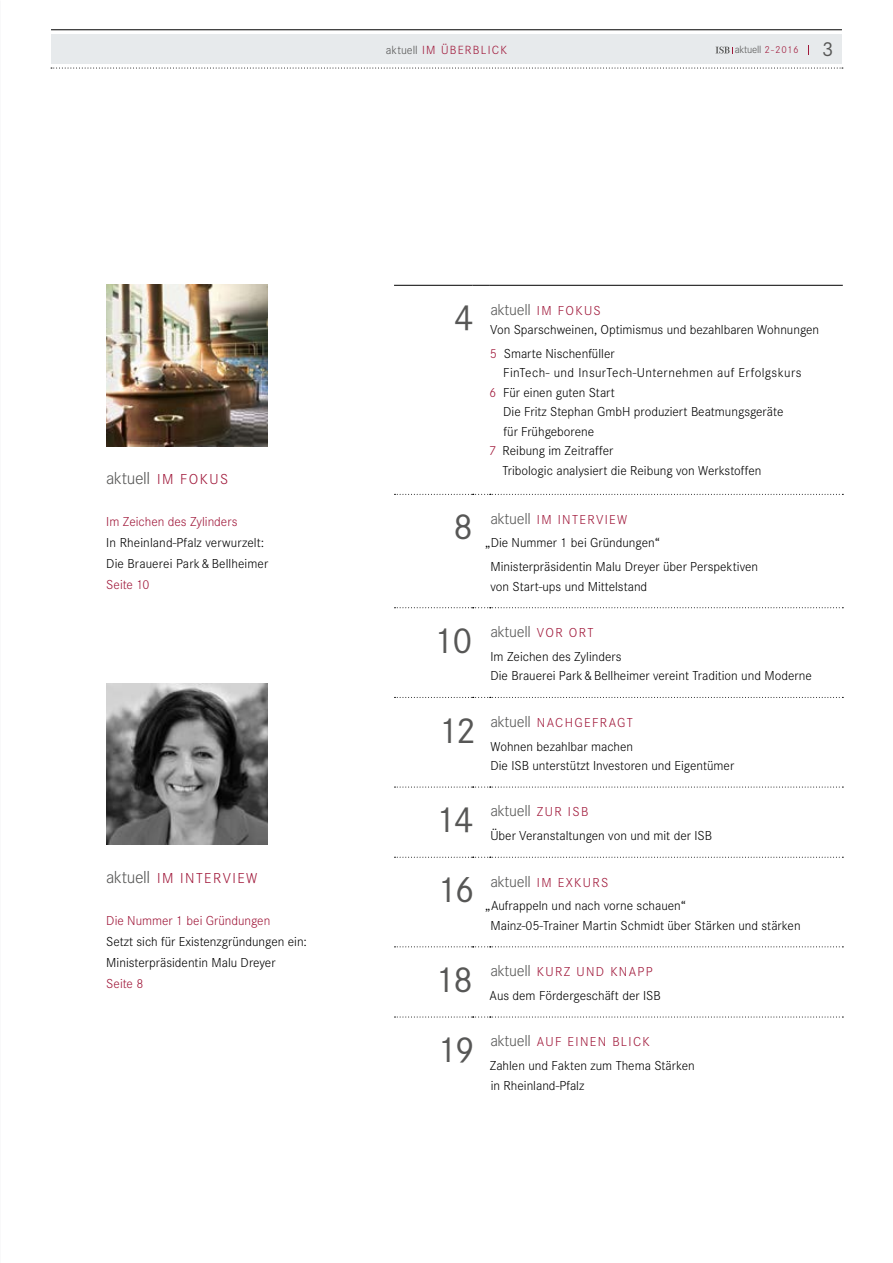
<style>
.page{position:relative;width:893px;height:1263px;background:#fff}
.page>*{position:absolute;margin:0;border:0;box-sizing:border-box;transform-origin:0 0}
.t1{font:37.5px "Corporate S";letter-spacing:-.03em;color:#575756}
.t2{font:21px "Corporate S";color:#575756}
.t3{font:300 18px "Corporate S";color:#575756}
.t4{font:300 16.5px "Corporate S";letter-spacing:-.025em;color:#575756}
.t5{font:300 15px "Corporate S";color:#a0183a}
.t6{font:300 13.5px/23.7px "Corporate S";color:#000}
.t7{font:300 13.5px "Corporate S";color:#a0183a}
.t8{font:300 13.5px/19.5px "Corporate S";letter-spacing:.03em;color:#000}
.t9{font:300 12.3px "Corporate S";letter-spacing:.05em;color:#a0183a}
.t10{font:300 10.95px "Corporate S";color:#575756}
.s1{color:#575756}
.s2{font-size:10.5px;color:#a0183a}
.s3{font-size:15px;color:#a0183a}
.s4{font-size:18px;color:#575756}
.s5{font-size:13.5px;color:#a0183a}
.s6{color:#a0183a}
.s7{font-size:16.5px;color:#575756}
</style>
<div class="page">
<div style="left:51px;top:34px;width:791px;height:30px;background:#e7eaec"></div>
<hr style="left:51px;top:29px;width:791px;height:1px;background:#000">
<svg style="left:51px;top:68px;width:792px;height:1px"></svg>
<svg style="left:716px;top:47px;width:17px;height:6px"></svg>
<svg style="left:394px;top:494px;width:449px;height:1px"></svg>
<svg style="left:394px;top:607px;width:449px;height:1px"></svg>
<svg style="left:394px;top:697px;width:449px;height:1px"></svg>
<svg style="left:394px;top:787px;width:449px;height:1px"></svg>
<svg style="left:394px;top:857px;width:449px;height:1px"></svg>
<svg style="left:394px;top:946px;width:449px;height:1px"></svg>
<svg style="left:394px;top:1016px;width:449px;height:1px"></svg>
<hr style="left:394px;top:285px;width:79px;height:1px;background:#000">
<svg style="left:473px;top:285px;width:17px;height:1px"></svg>
<hr style="left:490px;top:285px;width:353px;height:1px;background:#000">
<img style="left:106px;top:683px;width:162px;height:162px">
<img style="left:106px;top:285px;width:162px;height:161px">
<p class="t9" style="left:386px;top:43px;width:121px"><span class="s1">aktuell</span> im überblick</p>
<h2 class="t2" style="left:822px;top:37px;width:13px">3</h2>
<p class="t10" style="left:735px;top:43px;width:65px">aktuell <span class="s2">2-2016</span></p>
<h3 class="t3" style="left:106px;top:468px;width:104px">aktuell <span class="s3">im f okus</span></h3>
<p class="t7" style="left:106px;top:514px;width:133px">I m Zeichen des Zylinders</p>
<p class="t6" style="left:106px;top:532px;width:163px;line-height:21px">I n Rheinland-Pfalz verwurzelt:<br>Die Brauerei Park&amp;Bellheimer</p>
<p class="t7" style="left:106px;top:577px;width:45px">Seite 10</p>
<p class="t5" style="left:106px;top:870px;width:153px"><span class="s4">aktuell</span> Im I NTERVIE W</p>
<p class="t7" style="left:106px;top:913px;width:166px">Die Nummer 1 bei Gründungen</p>
<p class="t6" style="left:106px;top:931px;width:202px;line-height:21px">Setzt sich für Existenzgründungen ein:<br>Ministerpräsidentin Malu Dreyer</p>
<p class="t7" style="left:106px;top:976px;width:39px">Seite 8</p>
<h1 class="t1" style="left:454px;top:297px;width:21px">4</h1>
<p class="t4" style="left:490px;top:300px;width:112px">aktuell <span class="s5">I M FOk US</span></p>
<p class="t6" style="left:490px;top:318px;width:331px">Von Sparschweinen, Optimismus und bezahlbaren Wohnungen<br><span class="s6">5</span> Smarte Nischenfüller</p>
<p class="t8" style="left:489px;top:363px;width:314px;text-indent:14px">FinTech- und I nsurTech-Unternehmen auf Erfolgskurs<br><span class="s6">6</span> Für einen guten Start</p>
<p class="t6" style="left:503px;top:400px;width:282px">Die Fritz Stephan GmbH produziert Beatmungsgeräte</p>
<p class="t6" style="left:504px;top:420px;width:92px">für Frühgeborene</p>
<p class="t6" style="left:489px;top:439px;width:126px"><span class="s6">7</span> Reibung im Zeitraffer</p>
<p class="t6" style="left:502px;top:459px;width:261px">Tribologic analysiert die Reibung von Werkstoffen</p>
<h1 class="t1" style="left:453px;top:506px;width:21px">8</h1>
<p class="t7" style="left:490px;top:512px;width:137px"><span class="s7">aktuell</span> I M interview</p>
<p class="t6" style="left:485px;top:531px;width:176px">„Die Nummer 1 bei Gründungen“</p>
<p class="t6" style="left:490px;top:555px;width:269px">Ministerpräsidentin Malu Dreyer über Perspektiven</p>
<p class="t6" style="left:490px;top:574px;width:158px">von Start-ups und Mittelstand</p>
<h1 class="t1" style="left:433px;top:619px;width:41px">10</h1>
<p class="t4" style="left:490px;top:622px;width:105px">aktuell <span class="s5">vor ort</span></p>
<p class="t6" style="left:490px;top:647px;width:323px;line-height:19.5px">I m Zeichen des Zylinders<br>Die Brauerei Park&amp;Bellheimer vereint Tradition und Moderne</p>
<h1 class="t1" style="left:437px;top:709px;width:40px">12</h1>
<p class="t6" style="left:490px;top:711px;width:144px"><span class="s7">aktuell</span> <span class="s6">n achg ef ragt<br></span>Wohnen bezahlbar machen</p>
<p class="t6" style="left:490px;top:754px;width:245px">Die I SB unterstützt I nvestoren und Eigentümer</p>
<h1 class="t1" style="left:435px;top:798px;width:41px">14</h1>
<p class="t4" style="left:490px;top:802px;width:99px">aktuell <span class="s5">zu r I SB</span></p>
<p class="t6" style="left:490px;top:824px;width:223px">Über Veranstaltungen von und mit der ISB</p>
<h1 class="t1" style="left:436px;top:868px;width:40px">16</h1>
<p class="t6" style="left:485px;top:870px;width:202px;text-indent:5px"><span class="s7">aktuell</span> <span class="s6">im exku rs<br></span>„Aufrappeln und nach vorne schauen“</p>
<p class="t6" style="left:490px;top:914px;width:312px">Mainz-05-Trainer Martin Schmidt über Stärken und stärken</p>
<h1 class="t1" style="left:434px;top:958px;width:41px">18</h1>
<p class="t6" style="left:490px;top:960px;width:173px"><span class="s7">aktuell</span> <span class="s6">Ku rz un d Knapp<br></span>Aus dem Fördergeschäft der I SB</p>
<h1 class="t1" style="left:436px;top:1028px;width:40px">19</h1>
<p class="t6" style="left:490px;top:1030px;width:207px"><span class="s7">aktuell</span> <span class="s6">auf ein en Blick<br></span>Zahlen und Fakten zum Thema Stärken</p>
<p class="t6" style="left:491px;top:1073px;width:95px">in Rheinland-Pfalz</p>
</div>
